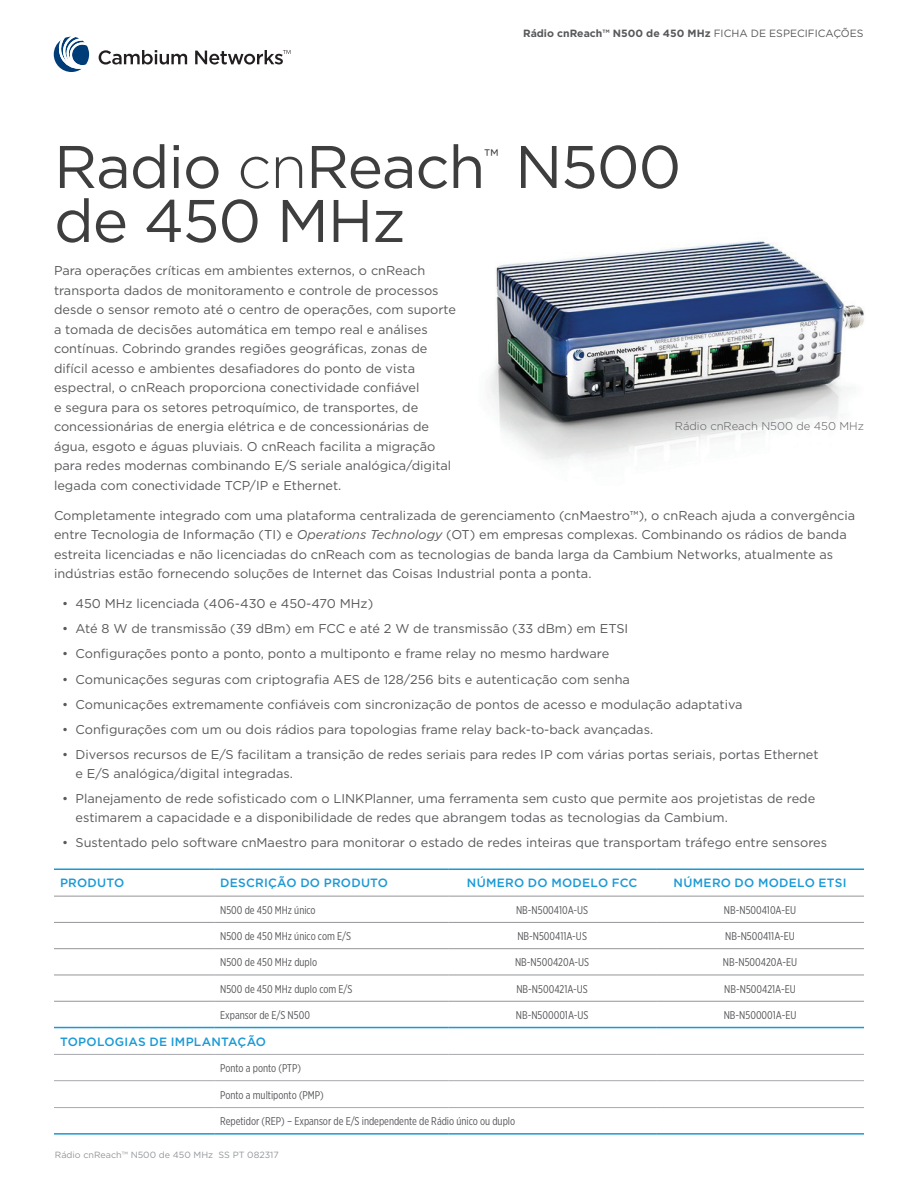
<style>
.page{position:relative;width:918px;height:1188px;background:#fff}
.page>*{position:absolute;margin:0;border:0;box-sizing:border-box;transform-origin:0 0}
.t1{font:60px "Gotham";letter-spacing:-.02em;color:#3e3e3f}
.t2{font:21px "Gotham";color:#3e3e3f}
.t3{font:12.75px/19.5px "Gotham";color:#57585a}
.t4{font:500 12px "Gotham";letter-spacing:.02em;color:#1999d6}
.t5{font:11.25px "Gotham X Narrow";color:#57585a}
.t6{font:300 11.25px "Gotham";color:#57585a}
.t7{font:700 10.5px "Gotham";color:#57585a}
.t8{font:9px "Gotham";color:#939598}
.s1{font-weight:400}
.s2{font-weight:300}
.s3{font-style:italic}
</style>
<div class="page">
<img style="left:488px;top:241px;width:376px;height:220px">
<svg style="left:99px;top:50px;width:88px;height:15px"></svg>
<svg style="left:195px;top:50px;width:95px;height:15px"></svg>
<svg style="left:54px;top:37px;width:35px;height:35px"></svg>
<hr style="left:54px;top:868px;width:160px;height:2px;background:#1999d6">
<hr style="left:214px;top:868px;width:234px;height:2px;background:#1999d6">
<hr style="left:448px;top:868px;width:208px;height:2px;background:#1999d6">
<hr style="left:656px;top:868px;width:208px;height:2px;background:#1999d6">
<hr style="left:54px;top:896px;width:160px;height:1px;background:#939598">
<hr style="left:214px;top:896px;width:234px;height:1px;background:#939598">
<hr style="left:448px;top:896px;width:208px;height:1px;background:#939598">
<hr style="left:656px;top:896px;width:208px;height:1px;background:#939598">
<hr style="left:54px;top:922px;width:160px;height:1px;background:#939598">
<hr style="left:214px;top:922px;width:234px;height:1px;background:#939598">
<hr style="left:448px;top:922px;width:208px;height:1px;background:#939598">
<hr style="left:656px;top:922px;width:208px;height:1px;background:#939598">
<hr style="left:54px;top:948px;width:160px;height:1px;background:#939598">
<hr style="left:214px;top:948px;width:234px;height:1px;background:#939598">
<hr style="left:448px;top:948px;width:208px;height:1px;background:#939598">
<hr style="left:656px;top:948px;width:208px;height:1px;background:#939598">
<hr style="left:54px;top:975px;width:160px;height:1px;background:#939598">
<hr style="left:214px;top:975px;width:234px;height:1px;background:#939598">
<hr style="left:448px;top:975px;width:208px;height:1px;background:#939598">
<hr style="left:656px;top:975px;width:208px;height:1px;background:#939598">
<hr style="left:54px;top:1001px;width:160px;height:1px;background:#939598">
<hr style="left:214px;top:1001px;width:234px;height:1px;background:#939598">
<hr style="left:448px;top:1001px;width:208px;height:1px;background:#939598">
<hr style="left:656px;top:1001px;width:208px;height:1px;background:#939598">
<hr style="left:54px;top:1027px;width:160px;height:1px;background:#1999d6">
<hr style="left:214px;top:1027px;width:234px;height:1px;background:#1999d6">
<hr style="left:448px;top:1027px;width:208px;height:1px;background:#1999d6">
<hr style="left:656px;top:1027px;width:208px;height:1px;background:#1999d6">
<hr style="left:54px;top:1054px;width:160px;height:1px;background:#a8a9ad">
<hr style="left:214px;top:1054px;width:234px;height:1px;background:#a8a9ad">
<hr style="left:448px;top:1054px;width:208px;height:1px;background:#a8a9ad">
<hr style="left:656px;top:1054px;width:208px;height:1px;background:#a8a9ad">
<hr style="left:54px;top:1080px;width:160px;height:1px;background:#a8a9ad">
<hr style="left:214px;top:1080px;width:234px;height:1px;background:#a8a9ad">
<hr style="left:448px;top:1080px;width:208px;height:1px;background:#a8a9ad">
<hr style="left:656px;top:1080px;width:208px;height:1px;background:#a8a9ad">
<hr style="left:54px;top:1107px;width:160px;height:1px;background:#a8a9ad">
<hr style="left:214px;top:1107px;width:234px;height:1px;background:#a8a9ad">
<hr style="left:448px;top:1107px;width:208px;height:1px;background:#a8a9ad">
<hr style="left:656px;top:1107px;width:208px;height:1px;background:#a8a9ad">
<hr style="left:54px;top:1133px;width:160px;height:2px;background:#1999d6">
<hr style="left:214px;top:1133px;width:234px;height:2px;background:#1999d6">
<hr style="left:448px;top:1133px;width:208px;height:2px;background:#1999d6">
<hr style="left:656px;top:1133px;width:208px;height:2px;background:#1999d6">
<p class="t7" style="left:523px;top:26px;width:342px">Rádio cnReach™ N500 de 450 MHz <span class="s1">FICHA DE ESPECIFICAÇÕES</span></p>
<h1 class="t1" style="left:54px;top:128px;width:433px">Radio <span class="s2">cn</span>Reach</h1>
<h2 class="t2" style="left:484px;top:143px;width:16px">™</h2>
<h1 class="t1" style="left:515px;top:128px;width:168px">N500</h1>
<h1 class="t1" style="left:54px;top:182px;width:353px">de 450 MHz</h1>
<p class="t3" style="left:54px;top:261px;width:404px">Para operações críticas em ambientes externos, o cnReach transporta dados de monitoramento e controle de processos desde o sensor remoto até o centro de operações, com suporte a tomada de decisões automática em tempo real e análises contínuas. Cobrindo grandes regiões geográficas, zonas de difícil acesso e ambientes desafiadores do ponto de vista espectral, o cnReach proporciona conectividade confiável<br>e segura para os setores petroquímico, de transportes, de concessionárias de energia elétrica e de concessionárias de água, esgoto e águas pluviais. O cnReach facilita a migração para redes modernas combinando E/S seriale analógica/digital legada com conectividade TCP/IP e Ethernet.</p>
<p class="t3" style="left:54px;top:505px;width:803px">Completamente integrado com uma plataforma centralizada de gerenciamento (cnMaestro™), o cnReach ajuda a convergência entre Tecnologia de Informação (TI) e <span class="s3">Operations Technology</span> (OT) em empresas complexas. Combinando os rádios de banda estreita licenciadas e não licenciadas do cnReach com as tecnologias de banda larga da Cambium Networks, atualmente as indústrias estão fornecendo soluções de Internet das Coisas Industrial ponta a ponta.</p>
<p class="t3" style="left:62px;top:593px;width:313px">• 450 MHz licenciada (406-430 e 450-470 MHz)</p>
<p class="t3" style="left:62px;top:619px;width:568px">• Até 8 W de transmissão (39 dBm) em FCC e até 2 W de transmissão (33 dBm) em ETSI</p>
<p class="t3" style="left:62px;top:644px;width:549px">• Configurações ponto a ponto, ponto a multiponto e frame relay no mesmo hardware</p>
<p class="t3" style="left:62px;top:669px;width:569px">• Comunicações seguras com criptografia AES de 128/256 bits e autenticação com senha</p>
<p class="t3" style="left:62px;top:694px;width:682px">• Comunicações extremamente confiáveis com sincronização de pontos de acesso e modulação adaptativa</p>
<p class="t3" style="left:62px;top:720px;width:593px">• Configurações com um ou dois rádios para topologias frame relay back-to-back avançadas.</p>
<p class="t3" style="left:76px;top:745px;width:745px;line-height:18.8px;text-indent:-14px">• Diversos recursos de E/S facilitam a transição de redes seriais para redes IP com várias portas seriais, portas Ethernet e E/S analógica/digital integradas.</p>
<p class="t3" style="left:76px;top:789px;width:741px;line-height:18.8px;text-indent:-14px">• Planejamento de rede sofisticado com o LINKPlanner, uma ferramenta sem custo que permite aos projetistas de rede estimarem a capacidade e a disponibilidade de redes que abrangem todas as tecnologias da Cambium.</p>
<p class="t3" style="left:62px;top:833px;width:767px">• Sustentado pelo software cnMaestro para monitorar o estado de redes inteiras que transportam tráfego entre sensores</p>
<p class="t4" style="left:60px;top:875px;width:66px">PRODUTO</p>
<p class="t4" style="left:220px;top:875px;width:170px">DESCRIÇÃO DO PRODUTO</p>
<p class="t4" style="left:467px;top:875px;width:172px">NÚMERO DO MODELO FCC</p>
<p class="t4" style="left:674px;top:875px;width:175px">NÚMERO DO MODELO ETSI</p>
<p class="t5" style="left:220px;top:903px;width:97px">N500 de 450 MHz único</p>
<p class="t5" style="left:516px;top:903px;width:74px">NB-N500410A-US</p>
<p class="t5" style="left:724px;top:903px;width:74px">NB-N500410A-EU</p>
<p class="t5" style="left:220px;top:929px;width:132px">N500 de 450 MHz único com E/S</p>
<p class="t5" style="left:517px;top:929px;width:71px">NB-N500411A-US</p>
<p class="t5" style="left:725px;top:929px;width:71px">NB-N500411A-EU</p>
<p class="t5" style="left:220px;top:956px;width:98px">N500 de 450 MHz duplo</p>
<p class="t5" style="left:515px;top:956px;width:76px">NB-N500420A-US</p>
<p class="t5" style="left:723px;top:956px;width:76px">NB-N500420A-EU</p>
<p class="t5" style="left:220px;top:982px;width:134px">N500 de 450 MHz duplo com E/S</p>
<p class="t5" style="left:516px;top:982px;width:73px">NB-N500421A-US</p>
<p class="t5" style="left:724px;top:982px;width:73px">NB-N500421A-EU</p>
<p class="t5" style="left:220px;top:1008px;width:91px">Expansor de E/S N500</p>
<p class="t5" style="left:516px;top:1008px;width:74px">NB-N500001A-US</p>
<p class="t5" style="left:724px;top:1008px;width:74px">NB-N500001A-EU</p>
<p class="t4" style="left:60px;top:1034px;width:208px">TOPOLOGIAS DE IMPLANTAÇÃO</p>
<p class="t5" style="left:220px;top:1061px;width:82px">Ponto a ponto (PTP)</p>
<p class="t5" style="left:220px;top:1088px;width:105px">Ponto a multiponto (PMP)</p>
<p class="t5" style="left:220px;top:1115px;width:297px">Repetidor (REP) – Expansor de E/S independente de Rádio único ou duplo</p>
<p class="t6" style="left:675px;top:419px;width:191px">Rádio cnReach N500 de 450 MHz</p>
<p class="t8" style="left:55px;top:1150px;width:226px">Rádio cnReach™ N500 de 450 MHz SS PT 082317</p>
</div>
